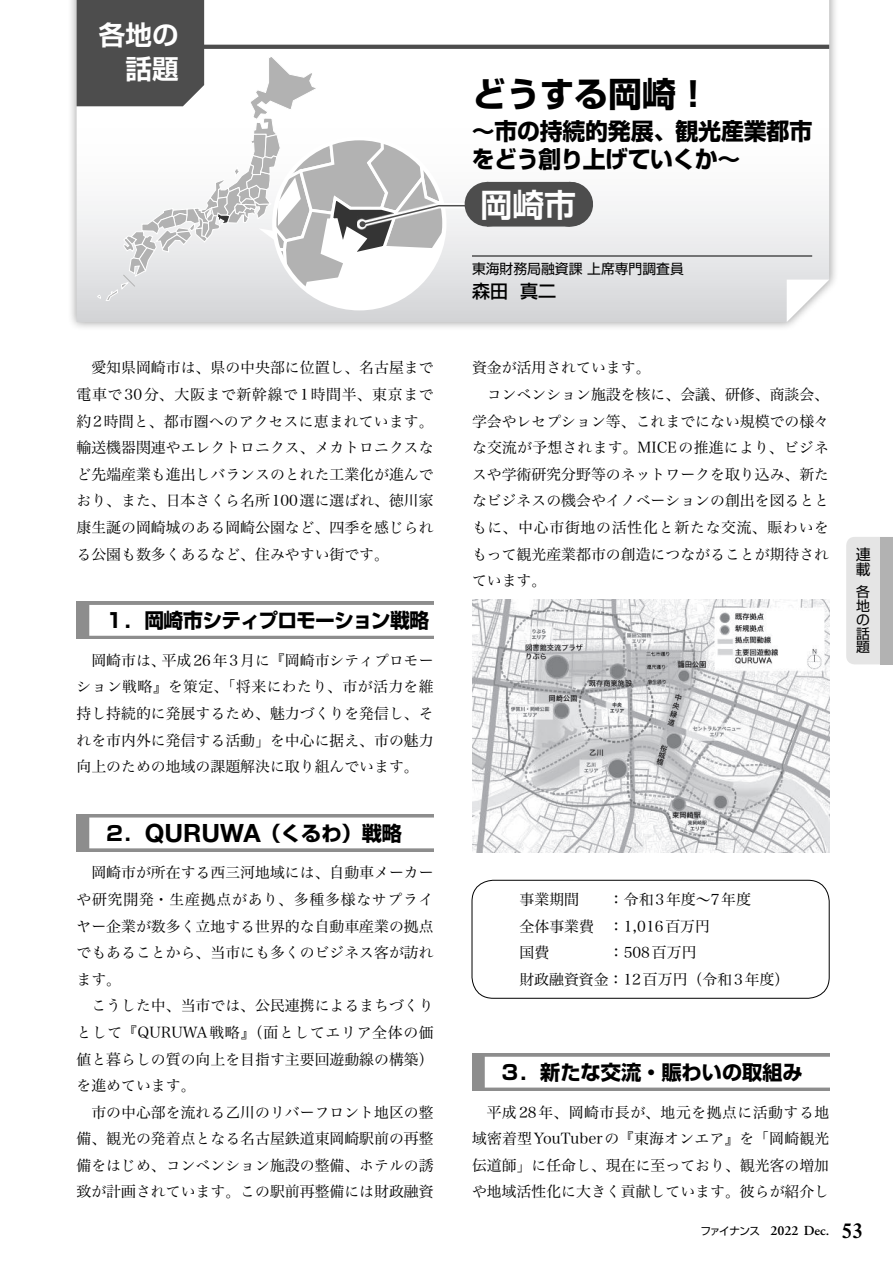
<style>
.page{position:relative;width:893px;height:1263px;background:#fff}
.page>*{position:absolute;margin:0;border:0;box-sizing:border-box;transform-origin:0 0}
.t1{font:700 34.05px "Shin Go Pr 6 N";color:#000}
.t2{font:700 31.95px "Shin Go Pr 6 N De";color:#fff}
.t3{font:700 26.55px/34px "Shin Go Pr 6 N De";color:#fff;text-align:right}
.t4{font:700 23.4px/27.6px "Shin Go Pr 6 N";letter-spacing:-.01em;color:#000}
.t5{font:700 20.25px "Shin Go Pr 6 N";letter-spacing:-.015em;color:#000}
.t6{font:700 20.25px "Shin Go Pr 6 N";letter-spacing:-.04em;color:#000}
.t7{font:500 18px "Shin Go Pr 6 N";color:#000}
.t8{font:14.85px/26.5px "Hiragino Serif Pr 6 N W3";color:#000;text-align:justify}
.t9{font:14.85px "Hiragino Serif Pr 6 N W3";letter-spacing:.05em;color:#000}
.t10{font:14.85px/14.9px "Shin Go Pr 6 N";color:#000}
.t11{font:13.8px/13.8px "Shin Go Pr 6 N";color:#000;text-align:justify}
.t12{font:600 13.8px "Adobe Garamond Pro";color:#000}
.s1{font-family:"Helvetica Neue LT Std";font-size:25.2px}
.s2{font-family:"Shin Go Pr 6 N";font-weight:400;font-size:10.65px}
.s3{font-family:"Times LT Std";font-size:21.3px}
</style>
<div class="page">
<div style="left:67px;top:0;width:771px;height:331px;background:#000;opacity:.4"></div>
<svg style="left:77px;top:0;width:752px;height:322px"></svg>
<svg style="left:787px;top:280px;width:42px;height:42px"></svg>
<svg style="left:481px;top:45px;width:348px;height:4px"></svg>
<div style="left:77px;top:602px;width:357px;height:37px;background:#8d8d8d"></div>
<div style="left:89px;top:605px;width:357px;height:31px;background:#fff"></div>
<svg style="left:77px;top:814px;width:357px;height:37px;background:#929292"></svg>
<div style="left:89px;top:817px;width:357px;height:31px;background:#fff"></div>
<svg style="left:472px;top:1053px;width:357px;height:38px;background:#979797"></svg>
<div style="left:485px;top:1057px;width:357px;height:30px;background:#fff"></div>
<img style="left:472px;top:600px;width:357px;height:252px">
<div style="left:472px;top:880px;width:357px;height:118px;border:1px solid #000;border-radius:21px"></div>
<hr style="left:472px;top:256px;width:340px;height:1px;background:#000">
<div style="left:487px;top:182px;width:83px;height:45px;background:#4d4d4d"></div>
<svg style="left:528px;top:226px;width:42px;height:1px"></svg>
<hr style="left:570px;top:182px;width:1px;height:45px;background:#4d4d4d">
<svg style="left:77px;top:0;width:404px;height:308px"></svg>
<div style="left:846px;top:537px;width:34px;height:127px;background:#e5e5e5"></div>
<div style="left:880px;top:537px;width:13px;height:127px;background:#b2b2b2"></div>
<h3 class="t3" style="left:99px;top:16px;width:81px">各地の話題</h3>
<p class="t8" style="left:77px;top:353px;width:359px;text-indent:15px">愛知県岡崎市は、県の中央部に位置し、名古屋まで電車で30分、大阪まで新幹線で1時間半、東京まで約2時間と、都市圏へのアクセスに恵まれています。輸送機器関連やエレクトロニクス、メカトロニクスなど先端産業も進出しバランスのとれた工業化が進んでおり、また、日本さくら名所100選に選ばれ、徳川家康生誕の岡崎城のある岡崎公園など、四季を感じられる公園も数多くあるなど、住みやすい街です。</p>
<h3 class="t6" style="left:104px;top:604px;width:326px">１．岡崎市シティプロモーション戦略</h3>
<p class="t8" style="left:77px;top:646px;width:359px;text-indent:15px">岡崎市は、平成26年3月に『岡崎市シティプロモーション戦略』を策定、「将来にわたり、市が活力を維持し持続的に発展するため、魅力づくりを発信し、それを市内外に発信する活動」を中心に据え、市の魅力向上のための地域の課題解決に取り組んでいます。</p>
<h3 class="t5" style="left:104px;top:817px;width:299px">２．<span class="s1">QURUWA</span>（くるわ）戦略</h3>
<p class="t8" style="left:77px;top:858px;width:359px;text-indent:15px">岡崎市が所在する西三河地域には、自動車メーカーや研究開発・生産拠点があり、多種多様なサプライヤー企業が数多く立地する世界的な自動車産業の拠点でもあることから、当市にも多くのビジネス客が訪れます。</p>
<p class="t8" style="left:77px;top:991px;width:359px;text-indent:15px">こうした中、当市では、公民連携によるまちづくりとして『QURUWA戦略』（面としてエリア全体の価値と暮らしの質の向上を目指す主要回遊動線の構築）を進めています。</p>
<p class="t8" style="left:77px;top:1097px;width:359px;text-indent:15px">市の中心部を流れる乙川のリバーフロント地区の整備、観光の発着点となる名古屋鉄道東岡崎駅前の再整備をはじめ、コンベンション施設の整備、ホテルの誘致が計画されています。この駅前再整備には財政融資</p>
<h1 class="t1" style="left:472px;top:67px;width:240px">どうする岡崎！</h1>
<h3 class="t4" style="left:472px;top:117px;width:342px">～市の持続的発展、観光産業都市をどう創り上げていくか～</h3>
<h2 class="t2" style="left:480px;top:178px;width:97px">岡崎市</h2>
<p class="t11" style="left:472px;top:261px;width:213px">東海財務局融資課上席専門調査員</p>
<p class="t7" style="left:472px;top:276px;width:86px">森田 真二</p>
<p class="t8" style="left:472px;top:353px;width:180px">資金が活用されています。</p>
<p class="t8" style="left:487px;top:380px;width:344px">コンベンション施設を核に、会議、研修、商談会、</p>
<p class="t8" style="left:472px;top:406px;width:359px">学会やレセプション等、これまでにない規模での様々</p>
<p class="t8" style="left:472px;top:433px;width:359px">な交流が予想されます。MICEの推進により、ビジネ</p>
<p class="t8" style="left:472px;top:460px;width:359px">スや学術研究分野等のネットワークを取り込み、新た</p>
<p class="t8" style="left:472px;top:486px;width:359px">なビジネスの機会やイノベーションの創出を図るとと</p>
<p class="t9" style="left:472px;top:515px;width:359px">もに、中心市街地の活性化と新たな交流、賑わいを</p>
<p class="t8" style="left:472px;top:539px;width:359px">もって観光産業都市の創造につながることが期待され</p>
<p class="t8" style="left:472px;top:566px;width:76px">ています。</p>
<p class="t10" style="left:856px;top:546px;width:16px">連載</p>
<p class="t11" style="left:856px;top:584px;width:15px">各地の話題</p>
<p class="t8" style="left:519px;top:885px;width:271px;text-align:left">事業期間　　：令和3年度～7年度<br>全体事業費　：1,016百万円<br>国費　　　　：508百万円<br>財政融資資金：12百万円（令和3年度）</p>
<h3 class="t5" style="left:500px;top:1056px;width:304px">３．新たな交流・賑わいの取組み</h3>
<p class="t8" style="left:472px;top:1097px;width:359px;text-indent:15px">平成28年、岡崎市長が、地元を拠点に活動する地域密着型YouTuberの『東海オンエア』を「岡崎観光伝道師」に任命し、現在に至っており、観光客の増加や地域活性化に大きく貢献しています。彼らが紹介し</p>
<p class="t12" style="left:701px;top:1223px;width:164px"><span class="s2">ファイナンス</span> 2022 Dec. <span class="s3">53</span></p>
</div>
